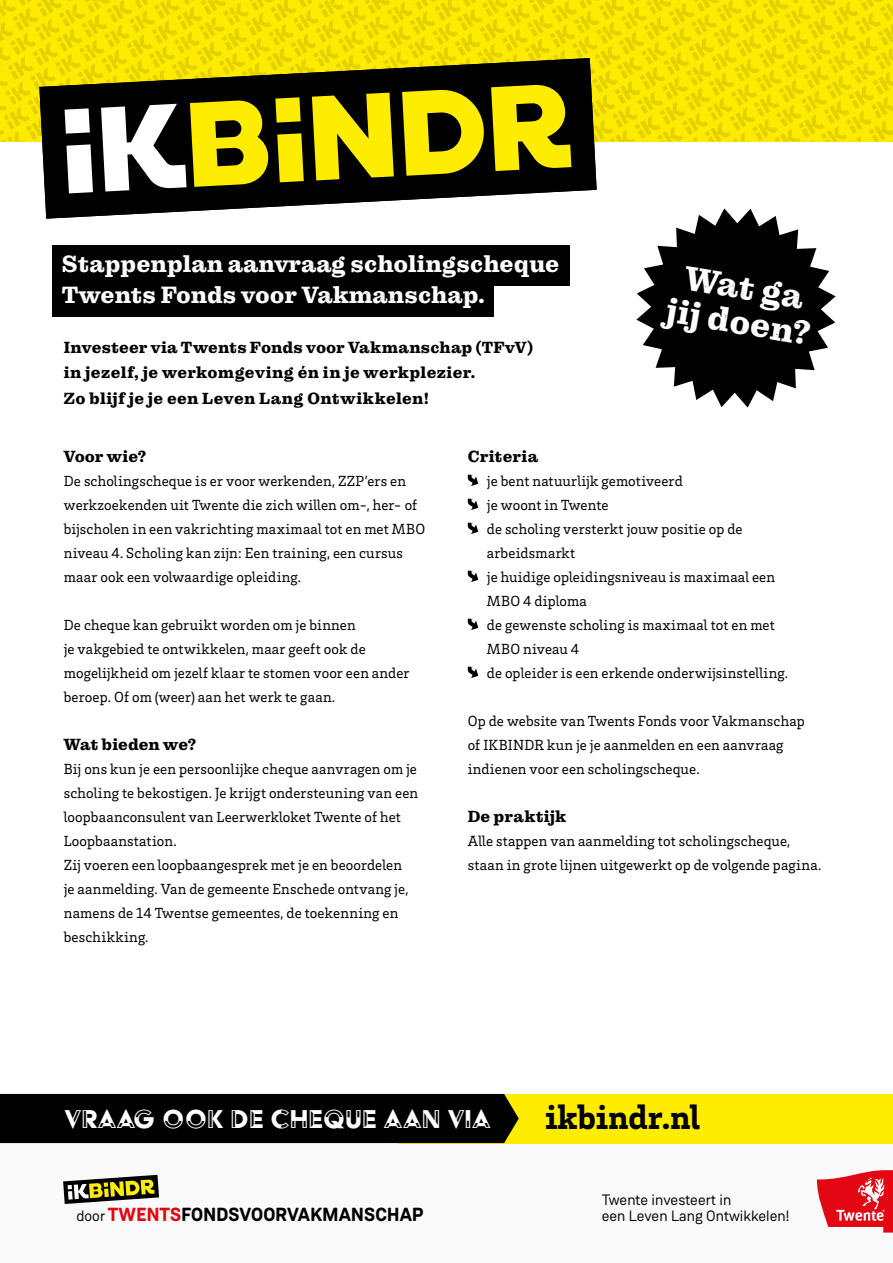
<style>
.page{position:relative;width:893px;height:1263px;background:#fff}
.page>*{position:absolute;margin:0;border:0;box-sizing:border-box;transform-origin:0 0}
.t1{font:900 35.25px "Brix Slab";color:#000}
.t2{font:34.35px/35.2px "Pulpo Rust 100";color:#fff;text-align:center}
.t3{font:29.85px "Acier BAT Text Noir";color:#fff}
.t4{font:24px/31.5px "Pulpo Rust 100";color:#fff}
.t5{font:700 18.9px "Weissenhof Grotesk";letter-spacing:.01em;color:#000}
.t6{font:16.5px/25.5px "Pulpo Rust 100";letter-spacing:.01em;color:#000}
.t7{font:15px/24px "Brix Slab";letter-spacing:.01em;color:#000}
.t8{font:15px "Weissenhof Grotesk";color:#000}
.s1{font-weight:400;font-size:15px}
.s2{color:#e30613}
</style>
<div class="page">
<svg style="left:0;top:0;width:893px;height:142px;background:#f5e200"></svg>
<div style="left:52px;top:245px;width:518px;height:40px;background:#000"></div>
<div style="left:52px;top:276px;width:442px;height:40px;background:#000"></div>
<svg style="left:468px;top:475px;width:10px;height:11px"></svg>
<svg style="left:468px;top:499px;width:10px;height:11px"></svg>
<svg style="left:468px;top:523px;width:10px;height:11px"></svg>
<svg style="left:468px;top:571px;width:10px;height:11px"></svg>
<svg style="left:468px;top:619px;width:10px;height:11px"></svg>
<svg style="left:468px;top:667px;width:10px;height:11px"></svg>
<svg style="left:39px;top:58px;width:558px;height:161px;fill:#000"></svg>
<svg style="left:66px;top:144px;width:27px;height:49px"></svg>
<svg style="left:65px;top:108px;width:25px;height:26px"></svg>
<svg style="left:101px;top:100px;width:168px;height:91px"></svg>
<svg style="left:312px;top:93px;width:82px;height:87px;background:#b4a700"></svg>
<svg style="left:402px;top:89px;width:83px;height:87px;background:#a99d00"></svg>
<svg style="left:275px;top:97px;width:26px;height:26px"></svg>
<svg style="left:277px;top:133px;width:27px;height:49px"></svg>
<svg style="left:491px;top:84px;width:80px;height:87px;background:#b3a700"></svg>
<div style="left:0;top:1143px;width:893px;height:120px;background:#fafafa"></div>
<svg style="left:817px;top:1170px;width:76px;height:62px"></svg>
<svg style="left:63px;top:1175px;width:96px;height:29px"></svg>
<svg style="left:636px;top:208px;width:200px;height:200px"></svg>
<div style="left:399px;top:1094px;width:494px;height:49px;background:#ffed00"></div>
<div style="left:0;top:1094px;width:519px;height:49px;background:#000"></div>
<h3 class="t4" style="left:62px;top:248px;width:499px">Stappenplan aanvraag scholingscheque<br>Twents Fonds voor Vakmanschap.</h3>
<p class="t6" style="left:64px;top:335px;width:471px">Investeer via Twents Fonds voor Vakmanschap (TFvV) in jezelf, je werkomgeving én in je werkplezier.<br>Zo blijf je je een Leven Lang Ontwikkelen!</p>
<h2 class="t2" style="left:676px;top:258px;width:147px;rotate:10deg">Wat ga jij doen?</h2>
<p class="t6" style="left:64px;top:444px;width:84px">Voor wie?</p>
<p class="t7" style="left:64px;top:468px;width:363px">De scholingscheque is er voor werkenden, ZZP’ers en werkzoekenden uit Twente die zich willen om-, her- of bijscholen in een vakrichting maximaal tot en met MBO niveau 4. Scholing kan zijn: Een training, een cursus maar ook een volwaardige opleiding.</p>
<p class="t7" style="left:64px;top:612px;width:347px">De cheque kan gebruikt worden om je binnen<br>je vakgebied te ontwikkelen, maar geeft ook de mogelijkheid om jezelf klaar te stomen voor een ander beroep. Of om (weer) aan het werk te gaan.</p>
<p class="t6" style="left:64px;top:732px;width:134px">Wat bieden we?</p>
<p class="t7" style="left:64px;top:756px;width:356px">Bij ons kun je een persoonlijke cheque aanvragen om je scholing te bekostigen. Je krijgt ondersteuning van een loopbaanconsulent van Leerwerkloket Twente of het Loopbaanstation.<br>Zij voeren een loopbaangesprek met je en beoordelen<br>je aanmelding. Van de gemeente Enschede ontvang je, namens de 14 Twentse gemeentes, de toekenning en beschikking.</p>
<p class="t6" style="left:468px;top:444px;width:72px">Criteria</p>
<p class="t7" style="left:487px;top:468px;width:303px">je bent natuurlijk gemotiveerd<br>je woont in Twente<br>de scholing versterkt jouw positie op de arbeidsmarkt<br>je huidige opleidingsniveau is maximaal een<br>MBO 4 diploma<br>de gewenste scholing is maximaal tot en met<br>MBO niveau 4<br>de opleider is een erkende onderwijsinstelling.</p>
<p class="t7" style="left:468px;top:708px;width:338px">Op de website van Twents Fonds voor Vakmanschap of IKBINDR kun je je aanmelden en een aanvraag indienen voor een scholingscheque.</p>
<p class="t6" style="left:468px;top:804px;width:100px">De praktijk</p>
<p class="t7" style="left:468px;top:828px;width:355px">Alle stappen van aanmelding tot scholingscheque, staan in grote lijnen uitgewerkt op de volgende pagina.</p>
<h3 class="t3" style="left:64px;top:1103px;width:428px">VRAAG OOK DE CHEQUE AAN VIA</h3>
<h1 class="t1" style="left:545px;top:1093px;width:156px">ikbindr.nl</h1>
<p class="t8" style="left:602px;top:1190px;width:131px">Twente investeert in</p>
<p class="t5" style="left:77px;top:1203px;width:349px"><span class="s1">door</span><span class="s2">TWENTS</span>FONDSVOORVAKMANSCHAP</p>
<p class="t8" style="left:602px;top:1207px;width:189px">een Leven Lang Ontwikkelen!</p>
</div>
